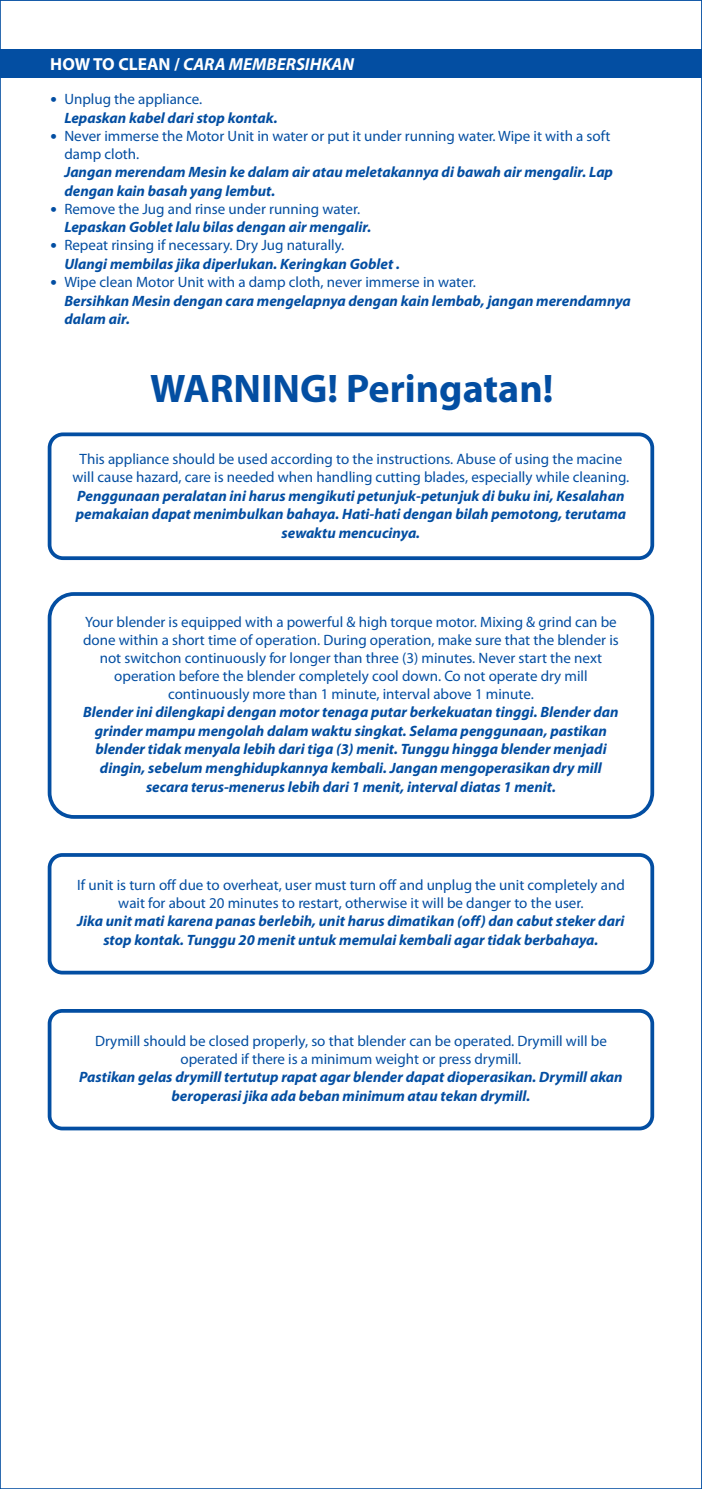
<style>
.page{position:relative;width:702px;height:1489px;background:#fff}
.page>*{position:absolute;margin:0;border:0;box-sizing:border-box;transform-origin:0 0}
.t1{font:700 40px "Myriad Pro";color:#034ea2}
.t2{font:italic 700 17.5px "Myriad Pro";color:#fff}
.t3{font:italic 700 15px/18.5px "Myriad Pro";color:#034ea2;text-align:center}
.t4{font:15px/18px "Myriad Pro";color:#034ea2;text-align:center}
.s1{font-style:normal}
</style>
<div class="page">
<div style="left:0;top:50px;width:702px;height:28px;background:#034ea2"></div>
<div style="left:48px;top:432px;width:606px;height:128px;border:4px solid #034ea2;border-radius:13px"></div>
<div style="left:48px;top:592px;width:606px;height:226px;border:4px solid #034ea2;border-radius:24px"></div>
<div style="left:48px;top:853px;width:606px;height:121px;border:4px solid #034ea2;border-radius:13px"></div>
<div style="left:48px;top:1008px;width:606px;height:122px;border:4px solid #034ea2;border-radius:13px"></div>
<p class="t2" style="left:50px;top:57px;width:305px"><span class="s1">HOW TO CLEAN /</span> CARA MEMBERSIHKAN</p>
<p class="t4" style="left:64px;top:91px;width:139px">Unplug the appliance.</p>
<p class="t4" style="left:64px;top:128px;width:547px">Never immerse the Motor Unit in water or put it under running water. Wipe it with a soft</p>
<p class="t3" style="left:64px;top:110px;width:215px">Lepaskan kabel dari stop kontak.</p>
<p class="t4" style="left:64px;top:146px;width:76px">damp cloth.</p>
<p class="t3" style="left:64px;top:164px;width:550px;text-align:left">Jangan merendam Mesin ke dalam air atau meletakannya di bawah air mengalir. Lap dengan kain basah yang lembut.</p>
<p class="t4" style="left:64px;top:201px;width:297px">Remove the Jug and rinse under running water.</p>
<p class="t3" style="left:64px;top:219px;width:308px">Lepaskan Goblet lalu bilas dengan air mengalir.</p>
<p class="t4" style="left:64px;top:238px;width:281px">Repeat rinsing if necessary. Dry Jug naturally.</p>
<p class="t3" style="left:64px;top:256px;width:337px">Ulangi membilas jika diperlukan. Keringkan Goblet .</p>
<p class="t4" style="left:64px;top:274px;width:413px">Wipe clean Motor Unit with a damp cloth, never immerse in water.</p>
<p class="t3" style="left:64px;top:292px;width:568px;text-align:left">Bersihkan Mesin dengan cara mengelapnya dengan kain lembab, jangan merendamnya dalam air.</p>
<h1 class="t1" style="left:150px;top:372px;width:405px">WARNING! Peringatan!</h1>
<p class="t4" style="left:73px;top:451px;width:558px">This appliance should be used according to the instructions. Abuse of using the macine will cause hazard, care is needed when handling cutting blades, especially while cleaning.</p>
<p class="t3" style="left:76px;top:487px;width:552px">Penggunaan peralatan ini harus mengikuti petunjuk-petunjuk di buku ini, Kesalahan pemakaian dapat menimbulkan bahaya. Hati-hati dengan bilah pemotong, terutama sewaktu mencucinya.</p>
<p class="t4" style="left:83px;top:614px;width:537px">Your blender is equipped with a powerful &amp; high torque motor. Mixing &amp; grind can be done within a short time of operation. During operation, make sure that the blender is not switchon continuously for longer than three (3) minutes. Never start the next operation before the blender completely cool down. Co not operate dry mill continuously more than 1 minute, interval above 1 minute.</p>
<p class="t3" style="left:83px;top:704px;width:536px">Blender ini dilengkapi dengan motor tenaga putar berkekuatan tinggi. Blender dan grinder mampu mengolah dalam waktu singkat. Selama penggunaan, pastikan blender tidak menyala lebih dari tiga (3) menit. Tunggu hingga blender menjadi dingin, sebelum menghidupkannya kembali. Jangan mengoperasikan dry mill secara terus-menerus lebih dari 1 menit, interval diatas 1 menit.</p>
<p class="t4" style="left:77px;top:877px;width:549px">If unit is turn off due to overheat, user must turn off and unplug the unit completely and wait for about 20 minutes to restart, otherwise it will be danger to the user.</p>
<p class="t3" style="left:77px;top:913px;width:548px">Jika unit mati karena panas berlebih, unit harus dimatikan (off) dan cabut steker dari stop kontak. Tunggu 20 menit untuk memulai kembali agar tidak berbahaya.</p>
<p class="t4" style="left:95px;top:1033px;width:513px">Drymill should be closed properly, so that blender can be operated. Drymill will be operated if there is a minimum weight or press drymill.</p>
<p class="t3" style="left:79px;top:1069px;width:545px">Pastikan gelas drymill tertutup rapat agar blender dapat dioperasikan. Drymill akan beroperasi jika ada beban minimum atau tekan drymill.</p>
</div>
